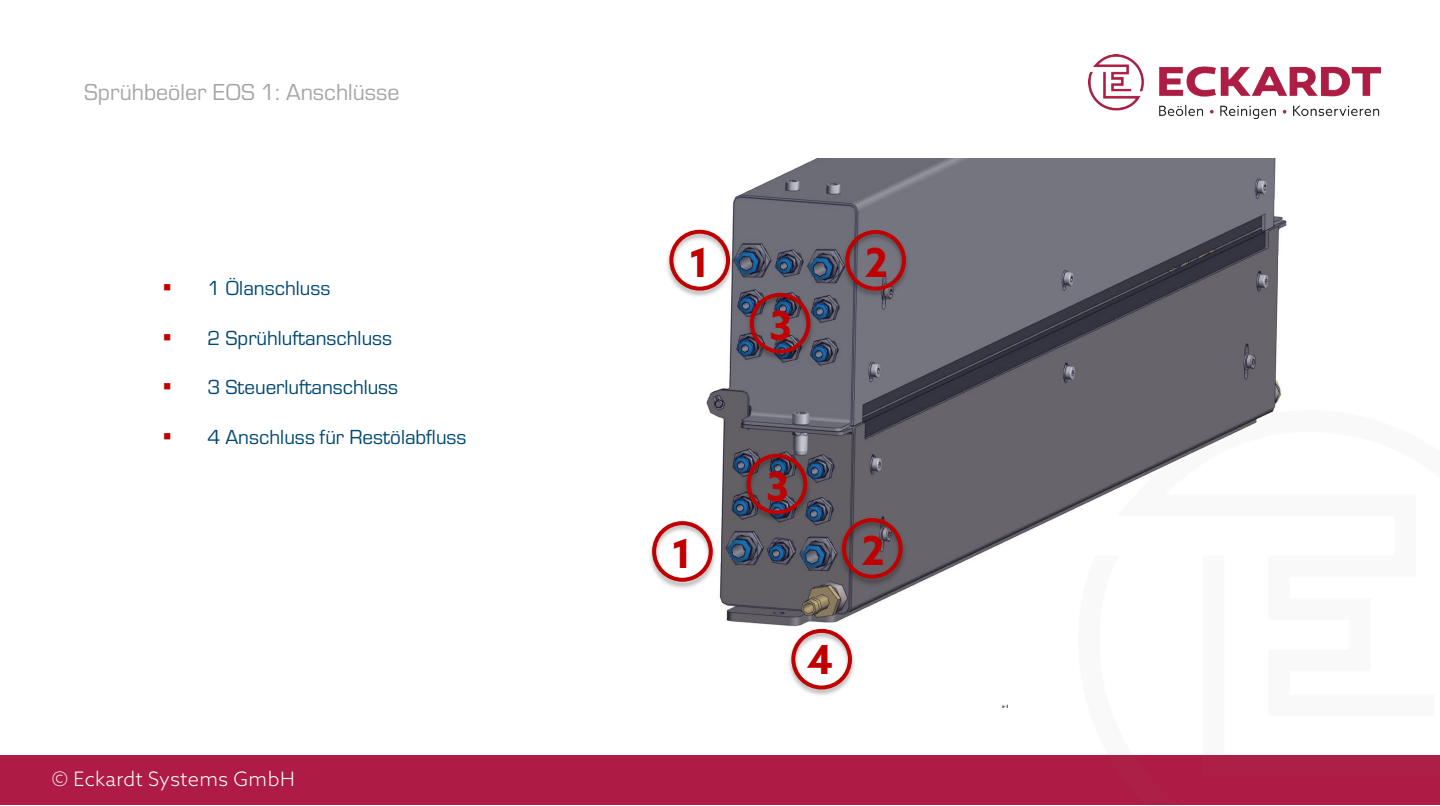
<style>
.page{position:relative;width:1440px;height:806px;background:#fff}
.page>*{position:absolute;margin:0;border:0;box-sizing:border-box;transform-origin:0 0}
.t1{font:700 40px "Azo Sans";color:#c00000}
.t2{font:24px "Eurostile";color:#a6a6a6}
.t3{font:21.2px "Eurostile";color:#004975}
.t4{font:300 20px "Azo Sans";letter-spacing:.015em;color:#fff}
.s1{color:#c00000}
</style>
<div class="page">
<div style="left:0;top:756px;width:1440px;height:49px;background:#ae1b44"></div>
<img style="left:1088px;top:54px;width:292px;height:65px">
<img style="left:706px;top:159px;width:581px;height:467px">
<img style="left:667px;top:227px;width:70px;height:74px">
<div style="left:669px;top:230px;width:61px;height:61px;border:4px solid #c00000;border-radius:50%"></div>
<img style="left:835px;top:515px;width:74px;height:74px">
<div style="left:842px;top:518px;width:61px;height:61px;border:4px solid #c00000;border-radius:50%"></div>
<img style="left:743px;top:290px;width:74px;height:74px">
<div style="left:750px;top:293px;width:60px;height:60px;border:4px solid #c00000;border-radius:50%"></div>
<img style="left:650px;top:518px;width:70px;height:74px">
<div style="left:652px;top:521px;width:61px;height:61px;border:4px solid #c00000;border-radius:50%"></div>
<img style="left:839px;top:227px;width:74px;height:74px">
<div style="left:845px;top:230px;width:61px;height:61px;border:4px solid #c00000;border-radius:50%"></div>
<img style="left:740px;top:450px;width:74px;height:75px">
<div style="left:747px;top:454px;width:60px;height:60px;border:4px solid #c00000;border-radius:50%"></div>
<img style="left:789px;top:626px;width:65px;height:70px">
<div style="left:791px;top:629px;width:61px;height:60px;border:4px solid #c00000;border-radius:50%"></div>
<p class="t2" style="left:84px;top:76px;width:317px">Sprühbeöler EOS 1: Anschlüsse</p>
<p class="t3" style="left:162px;top:273px;width:170px"><span class="s1">▪</span> 1 Ölanschluss</p>
<p class="t3" style="left:162px;top:323px;width:231px"><span class="s1">▪</span> 2 Sprühluftanschluss</p>
<p class="t3" style="left:162px;top:373px;width:237px"><span class="s1">▪</span> 3 Steuerluftanschluss</p>
<p class="t3" style="left:162px;top:423px;width:305px"><span class="s1">▪</span> 4 Anschluss für Restölabfluss</p>
<p class="t4" style="left:52px;top:766px;width:244px">© Eckardt Systems GmbH</p>
<p class="t1" style="left:689px;top:236px;width:22px">1</p>
<p class="t1" style="left:672px;top:527px;width:22px">1</p>
<p class="t1" style="left:769px;top:299px;width:24px">3</p>
<p class="t1" style="left:865px;top:236px;width:25px">2</p>
<p class="t1" style="left:766px;top:460px;width:24px">3</p>
<p class="t1" style="left:862px;top:524px;width:25px">2</p>
<p class="t1" style="left:807px;top:633px;width:28px">4</p>
</div>
